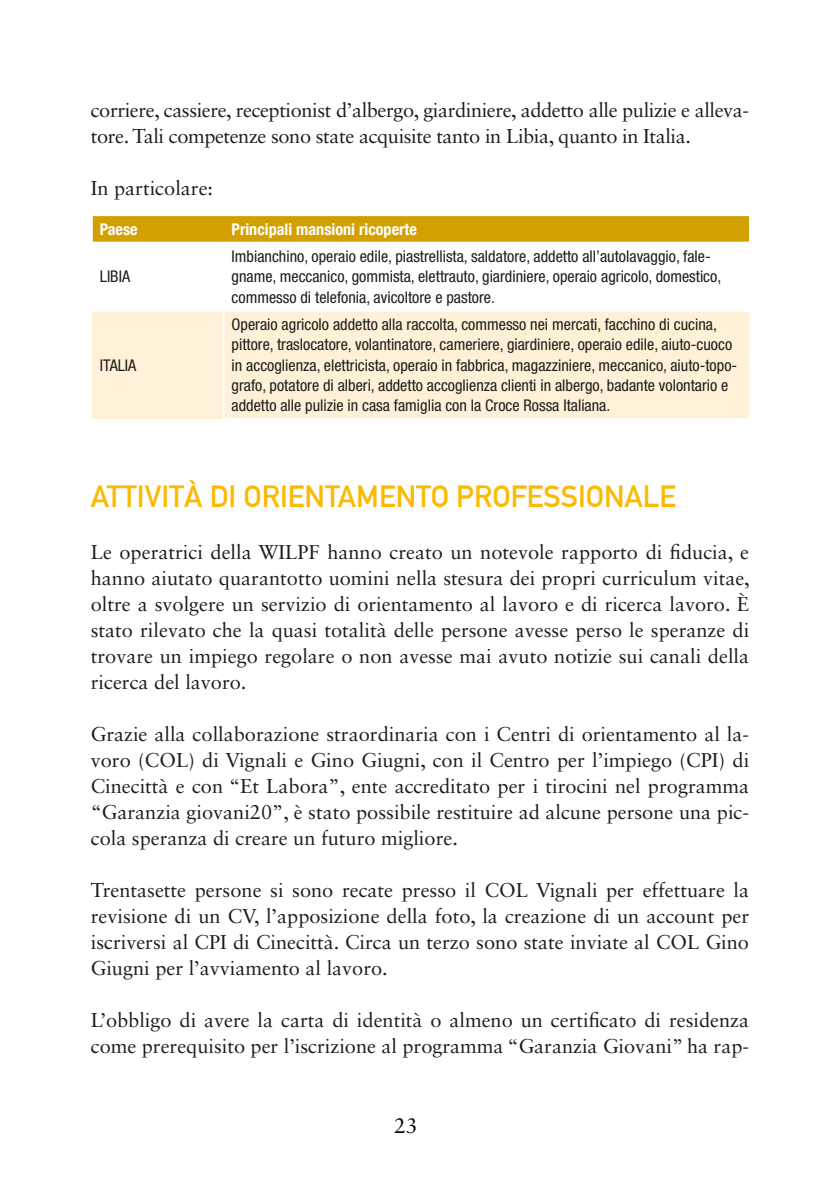
<style>
.page{position:relative;width:840px;height:1191px;background:#fff}
.page>*{position:absolute;margin:0;border:0;box-sizing:border-box;transform-origin:0 0}
.t1{font:700 30px "DIN Alternate";color:#fbba00}
.t2{font:21px "Sabon LT Std";color:#000}
.t3{font:20px/26px "Sabon LT Std";color:#1d1d1b;text-align:justify}
.t4{font:20px/26px "Sabon LT Std";letter-spacing:-.02em;color:#1d1d1b}
.t5{font:condensed 16.2px/20.2px "Helvetica Neue LT Std";color:#1d1d1b}
.t6{font:700 condensed 16.2px "Helvetica Neue LT Std";color:#fff}
</style>
<div class="page">
<div style="left:92px;top:215px;width:131px;height:28px;background:#d49f00"></div>
<div style="left:223px;top:215px;width:525px;height:28px;background:#d49f00"></div>
<div style="left:92px;top:312px;width:656px;height:107px;background:#fff1d7"></div>
<hr style="left:222px;top:312px;width:2px;height:106px;background:#fff">
<hr style="left:91px;top:216px;width:2px;height:26px;background:#fff">
<hr style="left:91px;top:214px;width:132px;height:2px;background:#fff">
<hr style="left:91px;top:242px;width:132px;height:2px;background:#fff">
<hr style="left:223px;top:214px;width:525px;height:2px;background:#fff">
<hr style="left:223px;top:242px;width:525px;height:2px;background:#fff">
<hr style="left:222px;top:418px;width:526px;height:2px;background:#fff">
<p class="t4" style="left:91px;top:97px;width:659px">corriere, cassiere, receptionist d’albergo, giardiniere, addetto alle pulizie e alleva&shy;tore. Tali competenze sono state acquisite tanto in Libia, quanto in Italia.</p>
<p class="t3" style="left:91px;top:175px;width:124px">In particolare:</p>
<p class="t6" style="left:100px;top:219px;width:39px">Paese</p>
<p class="t6" style="left:231px;top:219px;width:187px">Principali mansioni ricoperte</p>
<p class="t5" style="left:100px;top:266px;width:32px">LIBIA</p>
<p class="t5" style="left:231px;top:246px;width:491px">Imbianchino, operaio edile, piastrellista, saldatore, addetto all’autolavaggio, fale&shy;gname, meccanico, gommista, elettrauto, giardiniere, operaio agricolo, domestico, commesso di telefonia, avicoltore e pastore.</p>
<p class="t5" style="left:100px;top:355px;width:38px">ITALIA</p>
<p class="t5" style="left:231px;top:314px;width:507px">Operaio agricolo addetto alla raccolta, commesso nei mercati, facchino di cucina, pittore, traslocatore, volantinatore, cameriere, giardiniere, operaio edile, aiuto-cuoco in accoglienza, elettricista, operaio in fabbrica, magazziniere, meccanico, aiuto-topo&shy;grafo, potatore di alberi, addetto accoglienza clienti in albergo, badante volontario e addetto alle pulizie in casa famiglia con la Croce Rossa Italiana.</p>
<h1 class="t1" style="left:91px;top:473px;width:586px">ATTIVITÀ DI ORIENTAMENTO PROFESSIONALE</h1>
<p class="t3" style="left:91px;top:539px;width:660px">Le operatrici della WILPF hanno creato un notevole rapporto di fiducia, e hanno aiutato quarantotto uomini nella stesura dei propri curriculum vitae, oltre a svolgere un servizio di orientamento al lavoro e di ricerca lavoro. È stato rilevato che la quasi totalità delle persone avesse perso le speranze di trovare un impiego regolare o non avesse mai avuto notizie sui canali della ricerca del lavoro.</p>
<p class="t3" style="left:91px;top:721px;width:659px">Grazie alla collaborazione straordinaria con i Centri di orientamento al la&shy;voro (COL) di Vignali e Gino Giugni, con il Centro per l’impiego (CPI) di Cinecittà e con “Et Labora”, ente accreditato per i tirocini nel programma “Garanzia giovani20”, è stato possibile restituire ad alcune persone una pic&shy;cola speranza di creare un futuro migliore.</p>
<p class="t3" style="left:91px;top:877px;width:659px">Trentasette persone si sono recate presso il COL Vignali per effettuare la revisione di un CV, l’apposizione della foto, la creazione di un account per iscriversi al CPI di Cinecittà. Circa un terzo sono state inviate al COL Gino Giugni per l’avviamento al lavoro.</p>
<p class="t3" style="left:91px;top:1007px;width:659px">L’obbligo di avere la carta di identità o almeno un certificato di residenza come prerequisito per l’iscrizione al programma “Garanzia Giovani” ha rap-</p>
<p class="t2" style="left:394px;top:1113px;width:25px">23</p>
</div>
